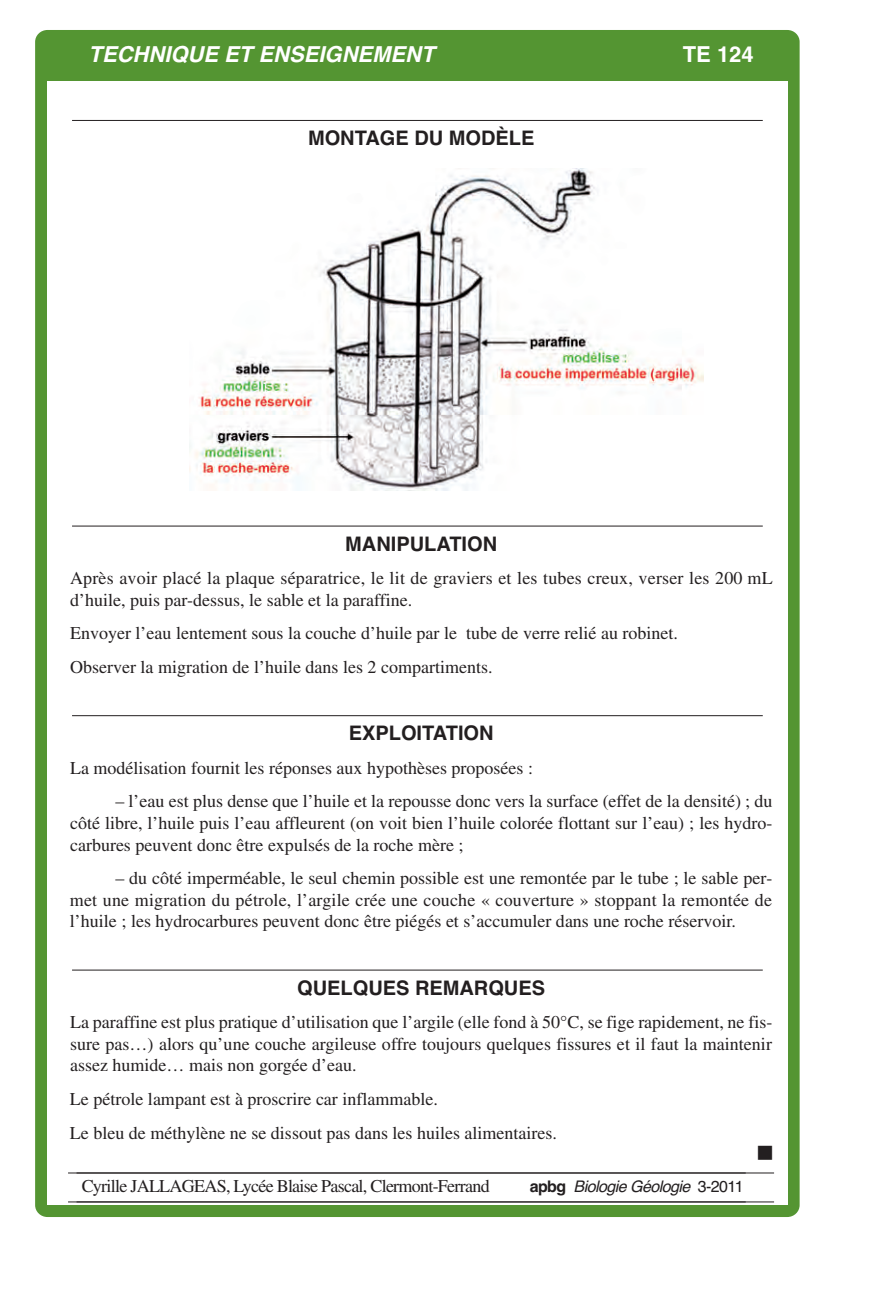
<style>
.page{position:relative;width:879px;height:1304px;background:#fff}
.page>*{position:absolute;margin:0;border:0;box-sizing:border-box;transform-origin:0 0}
.t1{font:italic 700 22px "Helvetica";color:#fff}
.t2{font:700 22px "Helvetica";color:#fff}
.t3{font:700 20px "Helvetica";color:#231f20}
.t4{font:18px/21.6px "Times";color:#231f20}
.t5{font:18px "Times";letter-spacing:-.04em;color:#231f20}
.t6{font:italic 16px "Helvetica";letter-spacing:-.035em;color:#231f20}
.s1{font-weight:700;font-style:normal}
.s2{font-style:normal}
</style>
<div class="page">
<div style="left:35px;top:30px;width:764px;height:1187px;background:#549532;border-radius:12px"></div>
<div style="left:47px;top:81px;width:740px;height:1123px;background:#fff"></div>
<hr style="left:72px;top:970px;width:691px;height:1px;background:#231f20">
<hr style="left:72px;top:715px;width:691px;height:1px;background:#231f20">
<hr style="left:72px;top:526px;width:691px;height:1px;background:#231f20">
<hr style="left:72px;top:120px;width:691px;height:1px;background:#231f20">
<hr style="left:68px;top:1201px;width:706px;height:1px;background:#231f20">
<hr style="left:68px;top:1172px;width:706px;height:1px;background:#231f20">
<img style="left:190px;top:169px;width:513px;height:322px">
<p class="t1" style="left:89px;top:41px;width:347px">TECHNIQUE ET ENSEIGNEMENT</p>
<p class="t2" style="left:683px;top:41px;width:72px">TE 124</p>
<p class="t3" style="left:308px;top:127px;width:228px">MONTAGE DU MODÈLE</p>
<p class="t3" style="left:345px;top:532px;width:153px">MANIPULATION</p>
<p class="t4" style="left:70px;top:569px;width:704px">Après avoir placé la plaque séparatrice, le lit de graviers et les tubes creux, verser les 200 mL d’huile, puis par-dessus, le sable et la paraffine.</p>
<p class="t4" style="left:70px;top:618px;width:609px;line-height:33.6px">Envoyer l’eau lentement sous la couche d’huile par le tube de verre relié au robinet.<br>Observer la migration de l’huile dans les 2 compartiments.</p>
<p class="t3" style="left:349px;top:722px;width:146px">EXPLOITATION</p>
<p class="t4" style="left:70px;top:759px;width:464px">La modélisation fournit les réponses aux hypothèses proposées :</p>
<p class="t4" style="left:70px;top:792px;width:704px;text-align:justify;text-indent:45px">– l’eau est plus dense que l’huile et la repousse donc vers la surface (effet de la densité) ; du côté libre, l’huile puis l’eau affleurent (on voit bien l’huile colorée flottant sur l’eau) ; les hydro&shy;carbures peuvent donc être expulsés de la roche mère ;</p>
<p class="t4" style="left:70px;top:869px;width:704px;text-align:justify;text-indent:45px">– du côté imperméable, le seul chemin possible est une remontée par le tube ; le sable per&shy;met une migration du pétrole, l’argile crée une couche « couverture » stoppant la remontée de l’huile ; les hydrocarbures peuvent donc être piégés et s’accumuler dans une roche réservoir.</p>
<p class="t3" style="left:297px;top:976px;width:249px">QUELQUES REMARQUES</p>
<p class="t4" style="left:70px;top:1013px;width:704px;text-align:justify">La paraffine est plus pratique d’utilisation que l’argile (elle fond à 50°C, se fige rapidement, ne fis&shy;sure pas…) alors qu’une couche argileuse offre toujours quelques fissures et il faut la maintenir assez humide… mais non gorgée d’eau.</p>
<p class="t4" style="left:70px;top:1084px;width:488px;line-height:33.6px">Le pétrole lampant est à proscrire car inflammable.<br>Le bleu de méthylène ne se dissout pas dans les huiles alimentaires.</p>
<p class="t6" style="left:530px;top:1177px;width:215px"><span class="s1">apbg</span> Biologie Géologie <span class="s2">3-2011</span></p>
<p class="t5" style="left:82px;top:1180px;width:409px">Cyrille JALLAGEAS, Lycée Blaise Pascal, Clermont-Ferrand</p>
</div>
